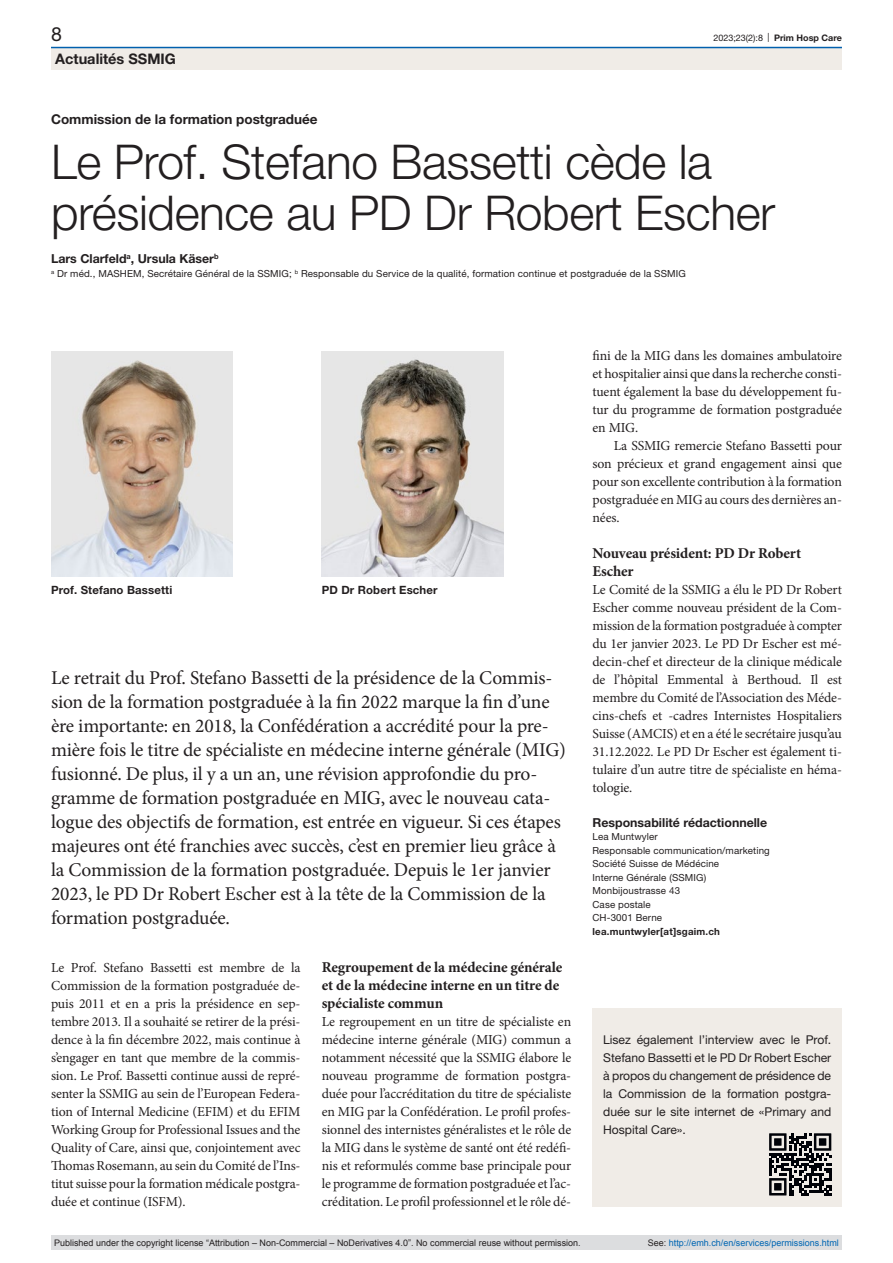
<style>
.page{position:relative;width:893px;height:1263px;background:#fff}
.page>*{position:absolute;margin:0;border:0;box-sizing:border-box;transform-origin:0 0}
.article-title-L32{font:300 48px/51px "Helvetica Neue LT Pro";letter-spacing:-.01em;color:#231f20}
.lead{font:19.5px/24px "Minion Pro";letter-spacing:-.01em;color:#231f20}
.pagina{font:19.5px "Helvetica Neue LT Pro";color:#231f20}
.head2{font:700 15px/18px "Minion Pro";letter-spacing:-.01em;color:#231f20}
.rubrik{font:700 14.55px "Helvetica Neue LT Pro";color:#231f20}
.paragraph{font:13.8px/18px "Minion Pro";letter-spacing:-.01em;color:#231f20;text-align:justify}
.paragraph-indent{font:13.8px/18px "Minion Pro";letter-spacing:-.01em;color:#231f20;text-align:justify}
.pre-heading{font:700 13.5px "Helvetica Neue LT Pro";color:#231f20}
.correspondence-head{font:700 12.3px "Helvetica Neue LT Pro";color:#231f20}
.authors{font:700 12.3px "Helvetica Neue LT Pro";color:#231f20}
.box-paragraph{font:12.15px/18px "Helvetica Neue LT Pro";color:#231f20;text-align:justify}
.figure-caption{font:700 11.4px "Helvetica Neue LT Pro";letter-spacing:.01em;color:#231f20}
.correspondence{font:9.75px "Helvetica Neue LT Pro";letter-spacing:.01em;color:#231f20}
.affiliations{font:9.75px "Helvetica Neue LT Pro";letter-spacing:.01em;color:#231f20}
.correspondence-e-mai{font:700 9.75px "Helvetica Neue LT Pro";letter-spacing:.02em;color:#231f20}
.t1{font:9px "Arial";color:#231f20}
.t2{font:9px "Arial";color:#0066b3}
.t3{font:9px "Helvetica Neue LT Pro";color:#231f20}
.s1{font-weight:700}
.s2{color:#231f20}
</style>
<div class="page">
<div style="left:51px;top:47px;width:791px;height:23px;background:#f0ece7"></div>
<hr style="left:51px;top:47px;width:791px;height:1px;background:#0160ae">
<img style="left:51px;top:351px;width:182px;height:225px">
<img style="left:322px;top:351px;width:182px;height:225px">
<div style="left:592px;top:1008px;width:250px;height:198px;background:#f0ece7"></div>
<svg style="left:769px;top:1133px;width:62px;height:62px"></svg>
<div style="left:51px;top:1235px;width:791px;height:15px;background:#dcdddf"></div>
<p class="pagina" style="left:51px;top:22px;width:12px">8</p>
<p class="t3" style="left:713px;top:32px;width:130px">2023;23(2):8 | <span class="s1">Prim Hosp Care</span></p>
<p class="rubrik" style="left:55px;top:49px;width:122px">Actualités SSMIG</p>
<p class="pre-heading" style="left:51px;top:111px;width:268px">Commission de la formation postgraduée</p>
<p class="article-title-L32" style="left:51px;top:135px;width:726px">Le Prof. Stefano Bassetti cède la présidence au PD Dr Robert Escher</p>
<p class="authors" style="left:51px;top:251px;width:169px">Lars Clarfeld<sup>a</sup>, Ursula Käser<sup>b</sup></p>
<p class="affiliations" style="left:51px;top:267px;width:636px"><sup>a</sup> Dr méd., MASHEM, Secrétaire Général de la SSMIG; <sup>b</sup> Responsable du Service de la qualité, formation continue et postgraduée de la SSMIG</p>
<p class="figure-caption" style="left:51px;top:583px;width:123px">Prof. Stefano Bassetti</p>
<p class="figure-caption" style="left:322px;top:583px;width:117px">PD Dr Robert Escher</p>
<p class="lead" style="left:51px;top:666px;width:516px">Le retrait du Prof. Stefano Bassetti de la présidence de la Commis&shy;sion de la formation postgraduée à la fin 2022 marque la fin d’une ère importante: en 2018, la Confédération a accrédité pour la pre&shy;mière fois le titre de spécialiste en médecine interne générale (MIG) fusionné. De plus, il y a un an, une révision approfondie du pro&shy;gramme de formation postgraduée en MIG, avec le nouveau cata&shy;logue des objectifs de formation, est entrée en vigueur. Si ces étapes majeures ont été franchies avec succès, c’est en premier lieu grâce à la Commission de la formation postgraduée. Depuis le 1er janvier 2023, le PD Dr Robert Escher est à la tête de la Commission de la formation postgraduée.</p>
<p class="paragraph" style="left:51px;top:959px;width:251px">Le Prof. Stefano Bassetti est membre de la Commission de la formation postgraduée de&shy;puis 2011 et en a pris la présidence en sep&shy;tembre 2013. Il a souhaité se retirer de la prési&shy;dence à la fin décembre 2022, mais continue à s’engager en tant que membre de la commis&shy;sion. Le Prof. Bassetti continue aussi de repré&shy;senter la SSMIG au sein de l’European Federa&shy;tion of Internal Medicine (EFIM) et du EFIM Working Group for Professional Issues and the Quality of Care, ainsi que, conjointement avec Thomas Rosemann, au sein du Comité de l’Ins&shy;titut suisse pour la formation médicale postgra&shy;duée et continue (ISFM).</p>
<p class="head2" style="left:322px;top:958px;width:242px">Regroupement de la médecine générale et de la médecine interne en un titre de spécialiste commun</p>
<p class="paragraph" style="left:322px;top:1013px;width:251px">Le regroupement en un titre de spécialiste en médecine interne générale (MIG) commun a notamment nécessité que la SSMIG élabore le nouveau programme de formation postgra&shy;duée pour l’accréditation du titre de spécialiste en MIG par la Confédération. Le profil profes&shy;sionnel des internistes généralistes et le rôle de la MIG dans le système de santé ont été redéfi&shy;nis et reformulés comme base principale pour le programme de formation postgraduée et l’ac&shy;créditation. Le profil professionnel et le rôle dé-</p>
<p class="paragraph" style="left:592px;top:347px;width:251px">fini de la MIG dans les domaines ambulatoire et hospitalier ainsi que dans la recherche consti&shy;tuent également la base du développement fu&shy;tur du programme de formation postgraduée en MIG.</p>
<p class="paragraph-indent" style="left:592px;top:437px;width:251px;text-indent:21px">La SSMIG remercie Stefano Bassetti pour son précieux et grand engagement ainsi que pour son excellente contribution à la formation postgraduée en MIG au cours des dernières an&shy;nées.</p>
<p class="head2" style="left:592px;top:544px;width:210px">Nouveau président: PD Dr Robert<br>Escher</p>
<p class="paragraph" style="left:592px;top:581px;width:251px">Le Comité de la SSMIG a élu le PD Dr Robert Escher comme nouveau président de la Com&shy;mission de la formation postgraduée à compter du 1er janvier 2023. Le PD Dr Escher est mé&shy;decin-chef et directeur de la clinique médicale de l’hôpital Emmental à Berthoud. Il est membre du Comité de l’Association des Méde&shy;cins-chefs et -cadres Internistes Hospitaliers Suisse (AMCIS) et en a été le secrétaire jusqu’au 31.12.2022. Le PD Dr Escher est également ti&shy;tulaire d’un autre titre de spécialiste en héma&shy;tologie.</p>
<p class="correspondence-head" style="left:592px;top:814px;width:176px">Responsabilité rédactionnelle</p>
<p class="correspondence" style="left:592px;top:831px;width:67px">Lea Muntwyler</p>
<p class="correspondence" style="left:592px;top:844px;width:179px">Responsable communication/marketing</p>
<p class="correspondence" style="left:592px;top:858px;width:128px">Société Suisse de Médécine</p>
<p class="correspondence" style="left:592px;top:871px;width:115px">Interne Générale (SSMIG)</p>
<p class="correspondence" style="left:592px;top:885px;width:89px">Monbijoustrasse 43</p>
<p class="correspondence" style="left:592px;top:898px;width:60px">Case postale</p>
<p class="correspondence" style="left:592px;top:912px;width:71px">CH-3001 Berne</p>
<p class="correspondence-e-mai" style="left:592px;top:925px;width:129px">lea.muntwyler[at]sgaim.ch</p>
<p class="box-paragraph" style="left:603px;top:1030px;width:230px">Lisez également l’interview avec le Prof.<br>Stefano Bassetti et le PD Dr Robert Escher à propos du changement de présidence de la Commission de la formation postgra&shy;duée sur le site internet de «Primary and Hospital Care».</p>
<p class="t1" style="left:54px;top:1237px;width:528px">Published under the copyright license “Attribution – Non-Commercial – NoDerivatives 4.0”. No commercial reuse without permission.</p>
<p class="t2" style="left:648px;top:1237px;width:193px"><span class="s2">See:</span> http://emh.ch/en/services/permissions.html</p>
</div>
